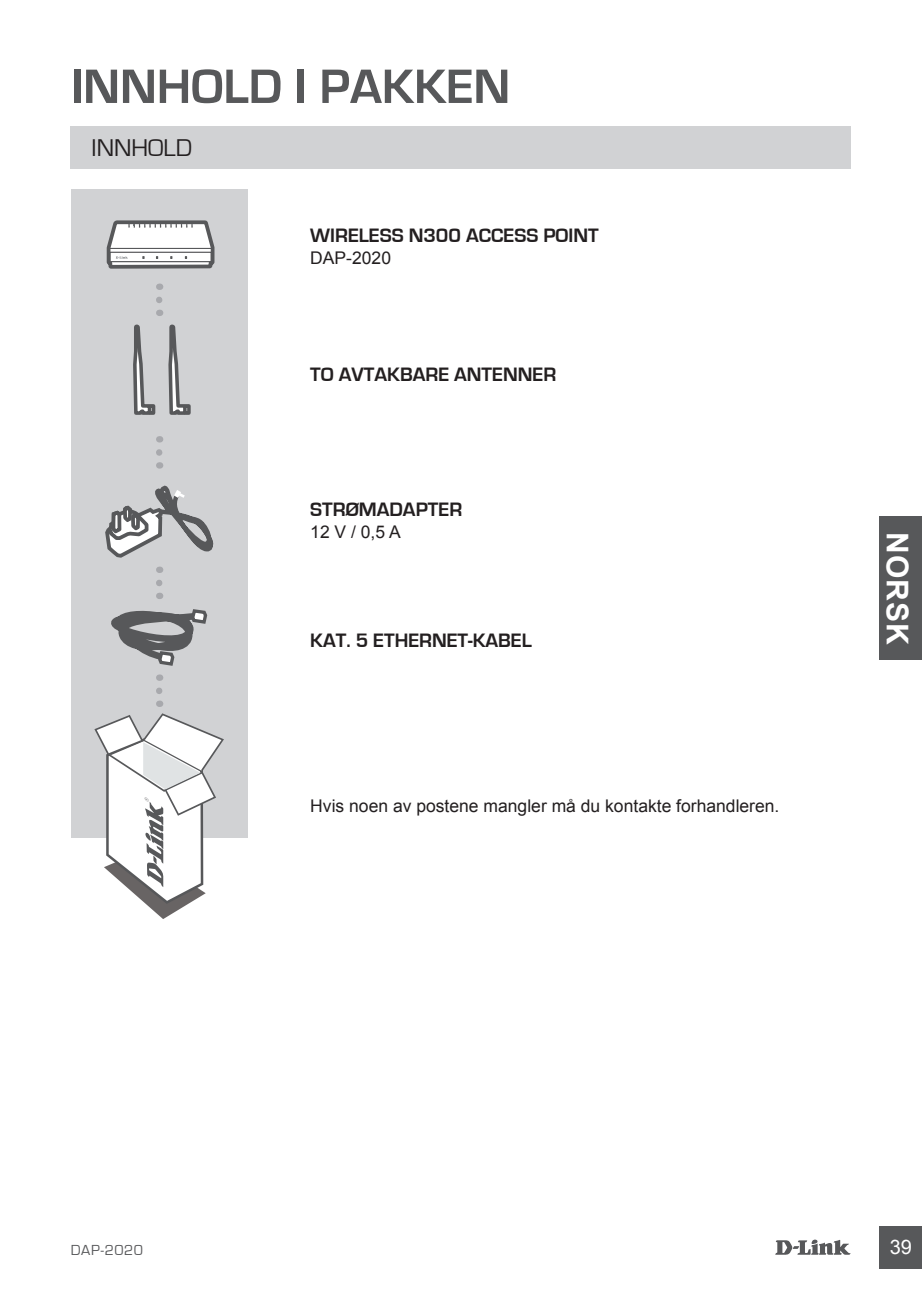
<style>
.page{position:relative;width:922px;height:1297px;background:#fff}
.page>*{position:absolute;margin:0;border:0;box-sizing:border-box;transform-origin:0 0}
.t1{font:700 50px "Eurostile";color:#57585a}
.t2{font:700 30px "Arial";letter-spacing:.035em;color:#fff}
.t3{font:25px "Eurostile";color:#231f20}
.t4{font:700 20px "Eurostile";color:#231f20}
.t5{font:20px "Arial";color:#fff}
.t6{font:17.5px "Arial";color:#231f20}
.t7{font:15px "Eurostile";letter-spacing:.035em;color:#57585a}
</style>
<div class="page">
<svg style="left:775px;top:1239px;width:75px;height:16px"></svg>
<div style="left:879px;top:1226px;width:42px;height:43px;background:#57585a"></div>
<div style="left:878px;top:516px;width:43px;height:143px;background:#57585a"></div>
<div style="left:71px;top:126px;width:779px;height:42px;background:#d1d2d4"></div>
<div style="left:71px;top:189px;width:176px;height:648px;background:#d1d2d4"></div>
<svg style="left:105px;top:485px;width:109px;height:72px"></svg>
<svg style="left:156px;top:300px;width:6px;height:16px"></svg>
<svg style="left:156px;top:452px;width:6px;height:17px"></svg>
<svg style="left:111px;top:583px;width:97px;height:83px"></svg>
<svg style="left:94px;top:713px;width:130px;height:206px"></svg>
<svg style="left:156px;top:691px;width:6px;height:16px"></svg>
<svg style="left:106px;top:220px;width:109px;height:49px;background:#cccccd"></svg>
<svg style="left:133px;top:324px;width:23px;height:91px"></svg>
<svg style="left:168px;top:324px;width:23px;height:91px"></svg>
<h1 class="t1" style="left:71px;top:59px;width:440px">INNHOLD I PAKKEN</h1>
<p class="t3" style="left:92px;top:134px;width:102px">INNHOLD</p>
<p class="t4" style="left:310px;top:224px;width:290px">WIRELESS N300 ACCESS POINT</p>
<p class="t6" style="left:310px;top:246px;width:82px">DAP-2020</p>
<p class="t4" style="left:310px;top:363px;width:247px">TO AVTAKBARE ANTENNER</p>
<p class="t4" style="left:310px;top:499px;width:153px">STRØMADAPTER</p>
<p class="t6" style="left:310px;top:521px;width:92px">12 V / 0,5 A</p>
<p class="t4" style="left:310px;top:629px;width:223px">KAT. 5 ETHERNET-KABEL</p>
<p class="t6" style="left:310px;top:794px;width:470px">Hvis noen av postene mangler må du kontakte forhandleren.</p>
<h2 class="t2" style="left:917px;top:532px;width:114px;rotate:90deg">NORSK</h2>
<p class="t7" style="left:71px;top:1241px;width:74px">DAP-2020</p>
<p class="t5" style="left:889px;top:1234px;width:24px">39</p>
</div>
